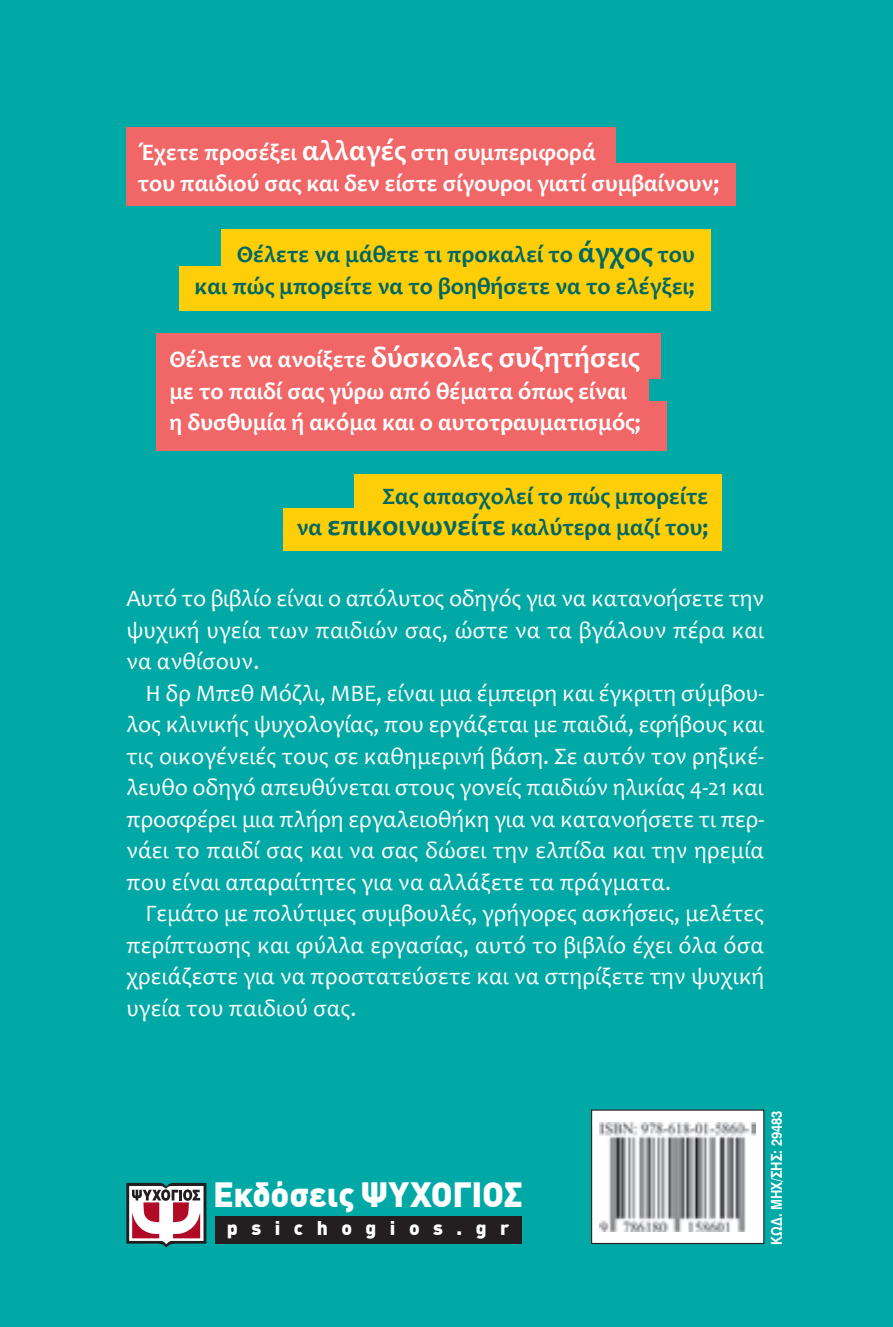
<style>
.page{position:relative;width:893px;height:1327px;background:#00a9a5}
.page>*{position:absolute;margin:0;border:0;box-sizing:border-box;transform-origin:0 0}
.t1{font:900 34.43px "DIN Greek";letter-spacing:-.01em;color:#fff}
.t2{font:700 29.25px "Candara";color:#fff}
.t3{font:23.62px "Candara";color:#fff}
.t4{font:700 23.62px/31.5px "Candara";color:#fff}
.t5{font:700 23.62px/31.5px "Candara";color:#006763;text-align:right}
.t6{font:900 19.57px "DIN Greek";letter-spacing:.695em;color:#fff}
.t7{font:14.62px "UB Helvetica Bold";color:#fff;scale:.85 1}
.s1{font-size:29.25px}
.s2{font-size:23.62px}
</style>
<div class="page">
<div style="left:592px;top:1110px;width:172px;height:133px;background:#fff"></div>
<img style="left:600px;top:1122px;width:155px;height:109px">
<div style="left:591px;top:1109px;width:173px;height:135px;border:1px solid #231f20"></div>
<div style="left:215px;top:1216px;width:306px;height:28px;background:#231f20"></div>
<svg style="left:126px;top:1183px;width:80px;height:64px;background:#ad9499"></svg>
<div style="left:126px;top:164px;width:610px;height:42px;background:#f16667"></div>
<div style="left:126px;top:128px;width:490px;height:53px;background:#f16667"></div>
<div style="left:156px;top:372px;width:492px;height:38px;background:#f16667"></div>
<div style="left:156px;top:401px;width:510px;height:50px;background:#f16667"></div>
<div style="left:156px;top:333px;width:505px;height:45px;background:#f16667"></div>
<div style="left:354px;top:474px;width:367px;height:54px;background:#fece08"></div>
<div style="left:283px;top:508px;width:438px;height:42px;background:#fece08"></div>
<div style="left:180px;top:266px;width:531px;height:44px;background:#fece08"></div>
<div style="left:222px;top:229px;width:489px;height:54px;background:#fece08"></div>
<p class="t4" style="left:138px;top:136px;width:583px">Έχετε προσέξει <span class="s1">αλλαγές</span> στη συμπεριφορά<br>του παιδιού σας και δεν είστε σίγουροι γιατί συμβαίνουν;</p>
<p class="t5" style="left:195px;top:238px;width:502px">Θέλετε να μάθετε τι προκαλεί το <span class="s1">άγχος</span> του<br>και πώς μπορείτε να το βοηθήσετε να το ελέγξει;</p>
<p class="t2" style="left:169px;top:339px;width:472px"><span class="s2">Θέλετε να ανοίξετε</span> δύσκολες συζητήσεις</p>
<p class="t4" style="left:169px;top:375px;width:473px">με το παιδί σας γύρω από θέματα όπως είναι η δυσθυμία ή ακόμα και ο αυτοτραυματισμός;</p>
<p class="t5" style="left:297px;top:480px;width:413px">Σας απασχολεί το πώς μπορείτε<br>να <span class="s1">επικοινωνείτε</span> καλύτερα μαζί του;</p>
<p class="t3" style="left:126px;top:583px;width:639px">Αυτό το βιβλίο είναι ο απόλυτος οδηγός για να κατανοήσετε την</p>
<p class="t3" style="left:126px;top:615px;width:639px">ψυχική υγεία των παιδιών σας, ώστε να τα βγάλουν πέρα και</p>
<p class="t3" style="left:126px;top:646px;width:134px">να ανθίσουν.</p>
<p class="t3" style="left:145px;top:678px;width:620px">Η δρ Μπεθ Μόζλι, ΜΒΕ, είναι μια έμπειρη και έγκριτη σύμβου-</p>
<p class="t3" style="left:126px;top:709px;width:639px">λος κλινικής ψυχολογίας, που εργάζεται με παιδιά, εφήβους και</p>
<p class="t3" style="left:126px;top:741px;width:639px">τις οικογένειές τους σε καθημερινή βάση. Σε αυτόν τον ρηξικέ-</p>
<p class="t3" style="left:126px;top:772px;width:639px">λευθο οδηγό απευθύνεται στους γονείς παιδιών ηλικίας 4-21 και</p>
<p class="t3" style="left:126px;top:804px;width:639px">προσφέρει μια πλήρη εργαλειοθήκη για να κατανοήσετε τι περ-</p>
<p class="t3" style="left:126px;top:835px;width:639px">νάει το παιδί σας και να σας δώσει την ελπίδα και την ηρεμία</p>
<p class="t3" style="left:126px;top:867px;width:546px">που είναι απαραίτητες για να αλλάξετε τα πράγματα.</p>
<p class="t3" style="left:145px;top:898px;width:620px">Γεμάτο με πολύτιμες συμβουλές, γρήγορες ασκήσεις, μελέτες</p>
<p class="t3" style="left:126px;top:930px;width:639px">περίπτωσης και φύλλα εργασίας, αυτό το βιβλίο έχει όλα όσα</p>
<p class="t3" style="left:126px;top:961px;width:640px">χρειάζεστε για να προστατεύσετε και να στηρίξετε την ψυχική</p>
<p class="t3" style="left:126px;top:993px;width:232px">υγεία του παιδιού σας.</p>
<p class="t1" style="left:213px;top:1174px;width:311px">Eκδόσεις ΨΥΧΟΓΙΟΣ</p>
<p class="t6" style="left:227px;top:1216px;width:284px">psichogios.gr</p>
<p class="t7" style="left:768px;top:1244px;width:159px;rotate:-90deg">KΩΔ. ΜΗΧ/ΣΗΣ: 29483</p>
</div>
